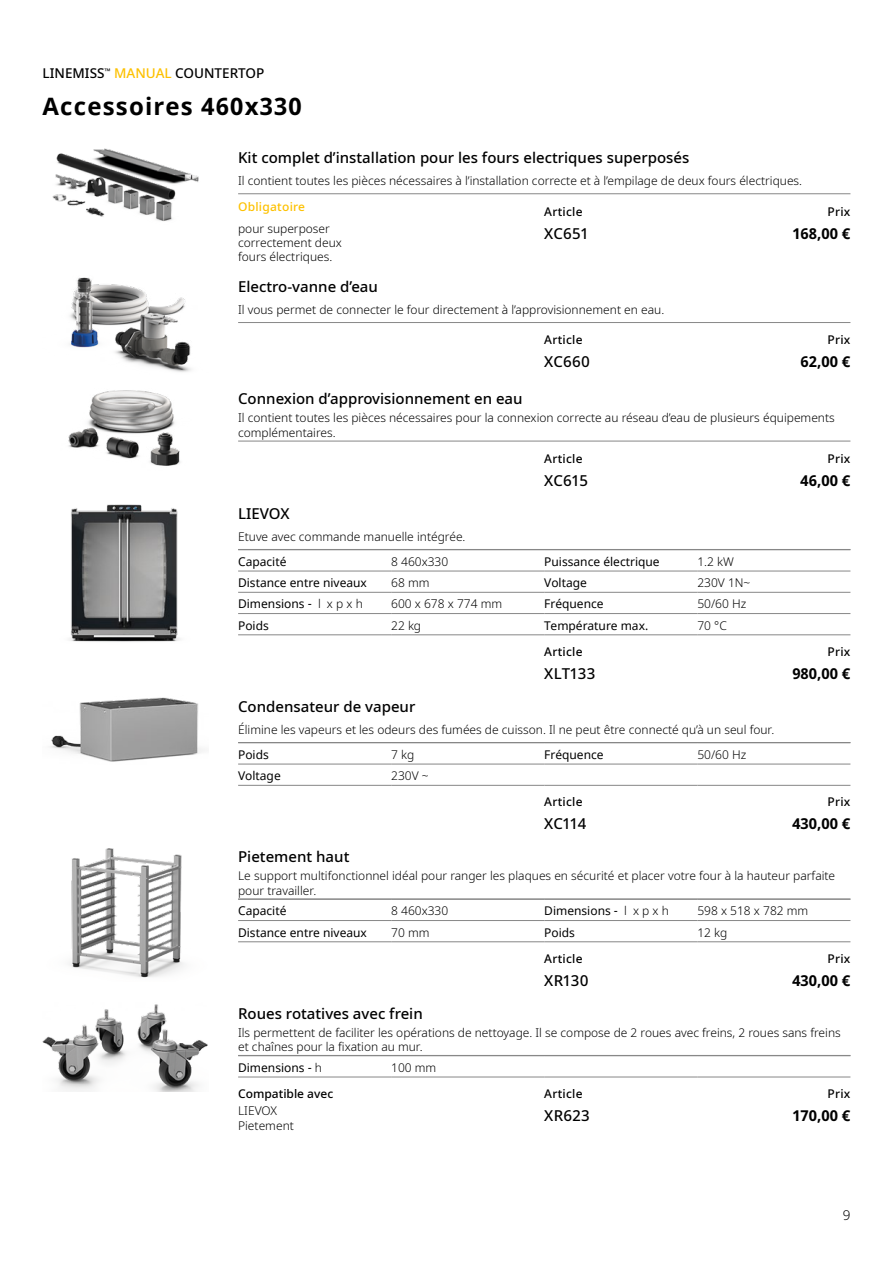
<style>
.page{position:relative;width:893px;height:1263px;background:#fff}
.page>*{position:absolute;margin:0;border:0;box-sizing:border-box;transform-origin:0 0}
.t1{font:700 24px "Noto Sans";letter-spacing:.05em;color:#000}
.t2{font:500 15px "Noto Sans";color:#000}
.t3{font:700 15px "Noto Sans";color:#000}
.t4{font:500 13.5px "Noto Sans";color:#000}
.t5{font:300 13.5px "Noto Sans";color:#000}
.t6{font:300 12px/14.4px "Noto Sans";color:#000}
.t7{font:12px "Noto Sans";color:#000}
.t8{font:500 12px "Noto Sans";letter-spacing:.02em;color:#000}
.t9{font:500 12px "Noto Sans";color:#000}
.t10{font:500 12px "Noto Sans";letter-spacing:.02em;color:#fdc100}
.s1{color:#fdc100}
.s2{font-weight:300}
</style>
<div class="page">
<img style="left:52px;top:148px;width:147px;height:73px">
<hr style="left:238px;top:193px;width:612px;height:1px;background:#878787">
<img style="left:70px;top:277px;width:121px;height:95px">
<hr style="left:238px;top:322px;width:612px;height:1px;background:#878787">
<img style="left:68px;top:390px;width:112px;height:76px">
<hr style="left:238px;top:441px;width:612px;height:1px;background:#878787">
<img style="left:70px;top:504px;width:110px;height:138px">
<hr style="left:238px;top:549px;width:153px;height:1px;background:#878787">
<hr style="left:391px;top:549px;width:153px;height:1px;background:#878787">
<hr style="left:238px;top:571px;width:153px;height:1px;background:#878787">
<hr style="left:391px;top:571px;width:153px;height:1px;background:#878787">
<hr style="left:238px;top:592px;width:153px;height:1px;background:#878787">
<hr style="left:391px;top:592px;width:153px;height:1px;background:#878787">
<hr style="left:238px;top:613px;width:153px;height:1px;background:#878787">
<hr style="left:391px;top:613px;width:153px;height:1px;background:#878787">
<hr style="left:238px;top:634px;width:153px;height:1px;background:#878787">
<hr style="left:391px;top:634px;width:153px;height:1px;background:#878787">
<hr style="left:544px;top:549px;width:153px;height:1px;background:#878787">
<hr style="left:697px;top:549px;width:153px;height:1px;background:#878787">
<hr style="left:544px;top:571px;width:153px;height:1px;background:#878787">
<hr style="left:697px;top:571px;width:153px;height:1px;background:#878787">
<hr style="left:544px;top:592px;width:153px;height:1px;background:#878787">
<hr style="left:697px;top:592px;width:153px;height:1px;background:#878787">
<hr style="left:544px;top:613px;width:153px;height:1px;background:#878787">
<hr style="left:697px;top:613px;width:153px;height:1px;background:#878787">
<hr style="left:544px;top:634px;width:153px;height:1px;background:#878787">
<hr style="left:697px;top:634px;width:153px;height:1px;background:#878787">
<img style="left:50px;top:697px;width:153px;height:65px">
<hr style="left:238px;top:742px;width:153px;height:1px;background:#878787">
<hr style="left:391px;top:742px;width:153px;height:1px;background:#878787">
<hr style="left:238px;top:764px;width:153px;height:1px;background:#878787">
<hr style="left:391px;top:764px;width:153px;height:1px;background:#878787">
<hr style="left:238px;top:785px;width:153px;height:1px;background:#878787">
<hr style="left:391px;top:785px;width:153px;height:1px;background:#878787">
<hr style="left:544px;top:742px;width:153px;height:1px;background:#878787">
<hr style="left:697px;top:742px;width:153px;height:1px;background:#878787">
<hr style="left:544px;top:764px;width:153px;height:1px;background:#878787">
<hr style="left:697px;top:764px;width:153px;height:1px;background:#878787">
<hr style="left:544px;top:785px;width:153px;height:1px;background:#878787">
<hr style="left:697px;top:785px;width:153px;height:1px;background:#878787">
<img style="left:69px;top:848px;width:115px;height:130px">
<hr style="left:238px;top:899px;width:153px;height:1px;background:#878787">
<hr style="left:391px;top:899px;width:153px;height:1px;background:#878787">
<hr style="left:238px;top:920px;width:153px;height:1px;background:#878787">
<hr style="left:391px;top:920px;width:153px;height:1px;background:#878787">
<hr style="left:238px;top:941px;width:153px;height:1px;background:#878787">
<hr style="left:391px;top:941px;width:153px;height:1px;background:#878787">
<hr style="left:544px;top:899px;width:153px;height:1px;background:#878787">
<hr style="left:697px;top:899px;width:153px;height:1px;background:#878787">
<hr style="left:544px;top:920px;width:153px;height:1px;background:#878787">
<hr style="left:697px;top:920px;width:153px;height:1px;background:#878787">
<hr style="left:544px;top:941px;width:153px;height:1px;background:#878787">
<hr style="left:697px;top:941px;width:153px;height:1px;background:#878787">
<img style="left:43px;top:1004px;width:165px;height:87px">
<hr style="left:238px;top:1055px;width:153px;height:1px;background:#878787">
<hr style="left:391px;top:1055px;width:153px;height:1px;background:#878787">
<hr style="left:238px;top:1077px;width:153px;height:1px;background:#878787">
<hr style="left:391px;top:1077px;width:153px;height:1px;background:#878787">
<hr style="left:544px;top:1055px;width:153px;height:1px;background:#878787">
<hr style="left:697px;top:1055px;width:153px;height:1px;background:#878787">
<hr style="left:544px;top:1077px;width:153px;height:1px;background:#878787">
<hr style="left:697px;top:1077px;width:153px;height:1px;background:#878787">
<p class="t4" style="left:43px;top:64px;width:223px">LINEMISS<sup>™</sup> <span class="s1">MANUAL</span> COUNTERTOP</p>
<h1 class="t1" style="left:43px;top:89px;width:261px">Accessoires 460x330</h1>
<p class="t2" style="left:238px;top:147px;width:453px">Kit complet d’installation pour les fours electriques superposés</p>
<p class="t6" style="left:238px;top:174px;width:566px">Il contient toutes les pièces nécessaires à l’installation correcte et à l’empilage de deux fours électriques.</p>
<p class="t10" style="left:238px;top:199px;width:69px">Obligatoire</p>
<p class="t6" style="left:238px;top:221px;width:105px">pour superposer correctement deux fours électriques.</p>
<p class="t8" style="left:544px;top:203px;width:40px">Article</p>
<p class="t8" style="left:827px;top:203px;width:24px">Prix</p>
<p class="t2" style="left:544px;top:222px;width:45px">XC651</p>
<p class="t3" style="left:792px;top:222px;width:60px">168,00 €</p>
<p class="t2" style="left:238px;top:276px;width:141px">Electro-vanne d’eau</p>
<p class="t6" style="left:238px;top:303px;width:428px">Il vous permet de connecter le four directement à l’approvisionnement en eau.</p>
<p class="t8" style="left:544px;top:332px;width:40px">Article</p>
<p class="t8" style="left:827px;top:332px;width:24px">Prix</p>
<p class="t2" style="left:544px;top:351px;width:47px">XC660</p>
<p class="t3" style="left:801px;top:351px;width:51px">62,00 €</p>
<p class="t2" style="left:238px;top:388px;width:286px">Connexion d’approvisionnement en eau</p>
<p class="t6" style="left:238px;top:411px;width:598px">Il contient toutes les pièces nécessaires pour la connexion correcte au réseau d’eau de plusieurs équipements complémentaires.</p>
<p class="t8" style="left:544px;top:450px;width:40px">Article</p>
<p class="t8" style="left:827px;top:450px;width:24px">Prix</p>
<p class="t2" style="left:544px;top:470px;width:45px">XC615</p>
<p class="t3" style="left:801px;top:470px;width:51px">46,00 €</p>
<p class="t2" style="left:238px;top:503px;width:53px">LIEVOX</p>
<p class="t6" style="left:238px;top:530px;width:229px">Etuve avec commande manuelle intégrée.</p>
<p class="t7" style="left:238px;top:553px;width:50px">Capacité</p>
<p class="t6" style="left:391px;top:555px;width:59px">8 460x330</p>
<p class="t7" style="left:238px;top:574px;width:130px">Distance entre niveaux</p>
<p class="t6" style="left:391px;top:576px;width:40px">68 mm</p>
<p class="t7" style="left:238px;top:596px;width:126px">Dimensions - <span class="s2">l x p x h</span></p>
<p class="t6" style="left:391px;top:597px;width:112px">600 x 678 x 774 mm</p>
<p class="t7" style="left:238px;top:617px;width:32px">Poids</p>
<p class="t6" style="left:391px;top:618px;width:31px">22 kg</p>
<p class="t7" style="left:544px;top:553px;width:117px">Puissance électrique</p>
<p class="t6" style="left:697px;top:555px;width:38px">1.2 kW</p>
<p class="t7" style="left:544px;top:574px;width:44px">Voltage</p>
<p class="t6" style="left:697px;top:576px;width:55px">230V 1N~</p>
<p class="t7" style="left:544px;top:596px;width:61px">Fréquence</p>
<p class="t6" style="left:697px;top:597px;width:50px">50/60 Hz</p>
<p class="t7" style="left:544px;top:617px;width:105px">Température max.</p>
<p class="t6" style="left:697px;top:618px;width:31px">70 °C</p>
<p class="t8" style="left:544px;top:643px;width:40px">Article</p>
<p class="t8" style="left:827px;top:643px;width:24px">Prix</p>
<p class="t2" style="left:544px;top:663px;width:52px">XLT133</p>
<p class="t3" style="left:792px;top:663px;width:60px">980,00 €</p>
<p class="t2" style="left:238px;top:696px;width:179px">Condensateur de vapeur</p>
<p class="t6" style="left:238px;top:723px;width:538px">Élimine les vapeurs et les odeurs des fumées de cuisson. Il ne peut être connecté qu’à un seul four.</p>
<p class="t7" style="left:238px;top:746px;width:32px">Poids</p>
<p class="t6" style="left:391px;top:748px;width:25px">7 kg</p>
<p class="t7" style="left:238px;top:767px;width:44px">Voltage</p>
<p class="t6" style="left:391px;top:769px;width:39px">230V ~</p>
<p class="t7" style="left:544px;top:746px;width:61px">Fréquence</p>
<p class="t6" style="left:697px;top:748px;width:50px">50/60 Hz</p>
<p class="t8" style="left:544px;top:794px;width:40px">Article</p>
<p class="t8" style="left:827px;top:794px;width:24px">Prix</p>
<p class="t2" style="left:544px;top:813px;width:44px">XC114</p>
<p class="t3" style="left:792px;top:813px;width:60px">430,00 €</p>
<p class="t2" style="left:238px;top:846px;width:113px">Pietement haut</p>
<p class="t6" style="left:238px;top:869px;width:599px">Le support multifonctionnel idéal pour ranger les plaques en sécurité et placer votre four à la hauteur parfaite pour travailler.</p>
<p class="t7" style="left:238px;top:903px;width:50px">Capacité</p>
<p class="t6" style="left:391px;top:904px;width:59px">8 460x330</p>
<p class="t7" style="left:238px;top:924px;width:130px">Distance entre niveaux</p>
<p class="t6" style="left:391px;top:925px;width:40px">70 mm</p>
<p class="t7" style="left:544px;top:903px;width:126px">Dimensions - <span class="s2">l x p x h</span></p>
<p class="t6" style="left:697px;top:904px;width:112px">598 x 518 x 782 mm</p>
<p class="t7" style="left:544px;top:924px;width:32px">Poids</p>
<p class="t6" style="left:697px;top:925px;width:31px">12 kg</p>
<p class="t8" style="left:544px;top:950px;width:40px">Article</p>
<p class="t8" style="left:827px;top:950px;width:24px">Prix</p>
<p class="t2" style="left:544px;top:970px;width:46px">XR130</p>
<p class="t3" style="left:792px;top:970px;width:60px">430,00 €</p>
<p class="t2" style="left:238px;top:1003px;width:186px">Roues rotatives avec frein</p>
<p class="t6" style="left:238px;top:1025px;width:604px">Ils permettent de faciliter les opérations de nettoyage. Il se compose de 2 roues avec freins, 2 roues sans freins et chaînes pour la fixation au mur.</p>
<p class="t7" style="left:238px;top:1059px;width:85px">Dimensions - <span class="s2">h</span></p>
<p class="t6" style="left:391px;top:1060px;width:47px">100 mm</p>
<p class="t9" style="left:238px;top:1085px;width:97px">Compatible avec</p>
<p class="t6" style="left:238px;top:1104px;width:57px">LIEVOX<br>Pietement</p>
<p class="t8" style="left:544px;top:1085px;width:40px">Article</p>
<p class="t8" style="left:827px;top:1085px;width:24px">Prix</p>
<p class="t2" style="left:544px;top:1105px;width:47px">XR623</p>
<p class="t3" style="left:792px;top:1105px;width:60px">170,00 €</p>
<p class="t5" style="left:843px;top:1206px;width:9px">9</p>
</div>
